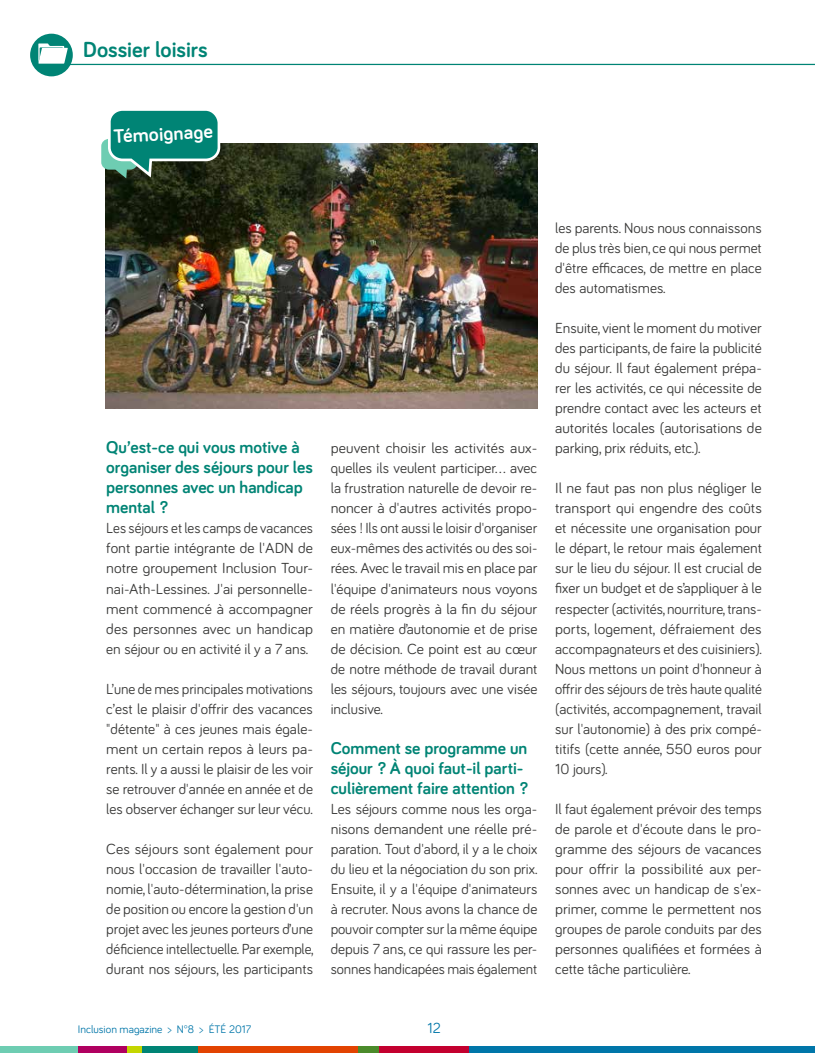
<style>
.page{position:relative;width:815px;height:1053px;background:#fff}
.page>*{position:absolute;margin:0;border:0;box-sizing:border-box;transform-origin:0 0}
.t1{font:700 22.5px "Bariol";color:#008475}
.t2{font:700 20px "Bariol";color:#fff}
.t3{font:700 17.5px/20px "Bariol";color:#008475}
.t4{font:15px/20px "Bariol";color:#3a3a39;text-align:justify}
.t5{font:15px "Bariol";color:#0076a9}
.t6{font:11.25px "Bariol";color:#0076a9}
</style>
<div class="page">
<div style="left:460px;top:1045px;width:355px;height:7px;background:#0076a9"></div>
<div style="left:354px;top:1045px;width:25px;height:7px;background:#4b8b2b"></div>
<div style="left:78px;top:1045px;width:49px;height:7px;background:#b00060"></div>
<div style="left:0;top:1045px;width:78px;height:7px;background:#6ecdb2"></div>
<div style="left:379px;top:1045px;width:89px;height:7px;background:#c3002f"></div>
<div style="left:127px;top:1045px;width:16px;height:7px;background:#c4d600"></div>
<div style="left:143px;top:1045px;width:55px;height:7px;background:#008475"></div>
<div style="left:198px;top:1045px;width:160px;height:7px;background:#e24301"></div>
<hr style="left:61px;top:64px;width:754px;height:1px;background:#008475">
<div style="left:30px;top:34px;width:43px;height:42px;background:#008475;border-radius:50%"></div>
<svg style="left:38px;top:43px;width:30px;height:21px"></svg>
<img style="left:106px;top:143px;width:431px;height:265px">
<svg style="left:101px;top:110px;width:121px;height:70px;background:#2d8475"></svg>
<h1 class="t1" style="left:83px;top:34px;width:126px">Dossier loisirs</h1>
<h2 class="t2" style="left:113px;top:122px;width:102px;rotate:-3deg">Témoignage</h2>
<p class="t3" style="left:106px;top:437px;width:208px">Qu’est-ce qui vous motive à organiser des séjours pour les personnes avec un handicap mental ?</p>
<p class="t4" style="left:106px;top:517px;width:208px">Les séjours et les camps de vacances font partie intégrante de l'ADN de notre groupement Inclusion Tour&shy;nai-Ath-Lessines. J'ai personnelle&shy;ment commencé à accompagner des personnes avec un handicap en séjour ou en activité il y a 7 ans.</p>
<p class="t4" style="left:106px;top:677px;width:208px">L’une de mes principales motivations c’est le plaisir d'offrir des vacances "détente" à ces jeunes mais égale&shy;ment un certain repos à leurs pa&shy;rents. Il y a aussi le plaisir de les voir se retrouver d'année en année et de les observer échanger sur leur vécu.</p>
<p class="t4" style="left:106px;top:837px;width:209px">Ces séjours sont également pour nous l'occasion de travailler l'auto&shy;nomie, l'auto-détermination, la prise de position ou encore la gestion d'un projet avec les jeunes porteurs d’une déficience intellectuelle. Par exemple, durant nos séjours, les participants</p>
<p class="t4" style="left:331px;top:437px;width:208px">peuvent choisir les activités aux&shy;quelles ils veulent participer… avec la frustration naturelle de devoir re&shy;noncer à d'autres activités propo&shy;sées ! Ils ont aussi le loisir d'organiser eux-mêmes des activités ou des soi&shy;rées. Avec le travail mis en place par l'équipe d'animateurs nous voyons de réels progrès à la fin du séjour en matière d’autonomie et de prise de décision. Ce point est au cœur de notre méthode de travail durant les séjours, toujours avec une visée inclusive.</p>
<p class="t3" style="left:331px;top:737px;width:199px">Comment se programme un séjour ? À quoi faut-il parti&shy;culièrement faire attention ?</p>
<p class="t4" style="left:331px;top:797px;width:208px">Les séjours comme nous les orga&shy;nisons demandent une réelle pré&shy;paration. Tout d'abord, il y a le choix du lieu et la négociation du son prix.<br>Ensuite, il y a l'équipe d'animateurs à recruter. Nous avons la chance de pouvoir compter sur la même équipe depuis 7 ans, ce qui rassure les per&shy;sonnes handicapées mais également</p>
<p class="t4" style="left:555px;top:217px;width:208px">les parents. Nous nous connaissons de plus très bien, ce qui nous permet d'être efficaces, de mettre en place des automatismes.</p>
<p class="t4" style="left:555px;top:317px;width:208px">Ensuite, vient le moment du motiver des participants, de faire la publicité du séjour. Il faut également prépa&shy;rer les activités, ce qui nécessite de prendre contact avec les acteurs et autorités locales (autorisations de parking, prix réduits, etc.).</p>
<p class="t4" style="left:555px;top:477px;width:208px">Il ne faut pas non plus négliger le transport qui engendre des coûts et nécessite une organisation pour le départ, le retour mais également sur le lieu du séjour. Il est crucial de fixer un budget et de s’appliquer à le respecter (activités, nourriture, trans&shy;ports, logement, défraiement des accompagnateurs et des cuisiniers).<br>Nous mettons un point d'honneur à offrir des séjours de très haute qualité (activités, accompagnement, travail sur l'autonomie) à des prix compé&shy;titifs (cette année, 550 euros pour 10 jours).</p>
<p class="t4" style="left:555px;top:797px;width:208px">Il faut également prévoir des temps de parole et d'écoute dans le pro&shy;gramme des séjours de vacances pour offrir la possibilité aux per&shy;sonnes avec un handicap de s'ex&shy;primer, comme le permettent nos groupes de parole conduits par des personnes qualifiées et formées à cette tâche particulière.</p>
<p class="t6" style="left:78px;top:1021px;width:175px">Inclusion magazine &gt; n°8 &gt; été 2017</p>
<p class="t5" style="left:427px;top:1017px;width:15px">12</p>
</div>
